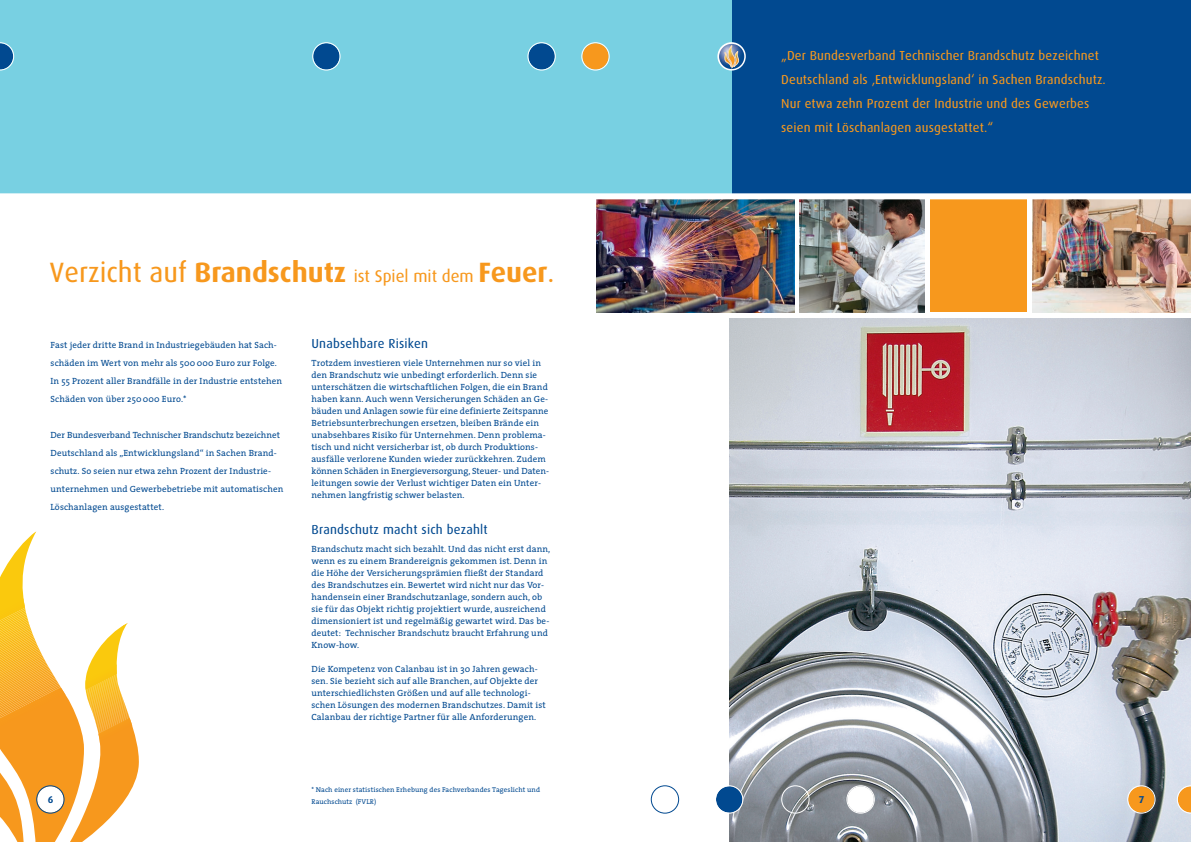
<style>
.page{position:relative;width:1191px;height:842px;background:#fff}
.page>*{position:absolute;margin:0;border:0;box-sizing:border-box;transform-origin:0 0}
.t1{font:700 28px "Dax";color:#f7981d}
.t2{font:13px/24px "Dax 10";letter-spacing:.01em;color:#f7981d}
.t3{font:13px "Dax 10";letter-spacing:.015em;color:#014990}
.t4{font:700 10px "Dax";color:#014990}
.t5{font:9px/12px "The Serif";letter-spacing:.015em;color:#014990}
.t6{font:7px/12px "The Serif";letter-spacing:.015em;color:#014990}
.s1{font-family:"Dax 10";font-weight:400}
.s2{font-family:"Dax 10";font-weight:400;font-size:17px}
</style>
<div class="page">
<div style="left:595px;top:0;width:596px;height:198px;background:#014990"></div>
<div style="left:0;top:0;width:595px;height:198px;background:#78d0e2"></div>
<img style="left:729px;top:318px;width:462px;height:524px">
<div style="left:595px;top:0;width:136px;height:198px;background:#78d0e2"></div>
<img style="left:596px;top:199px;width:198px;height:113px">
<img style="left:1032px;top:199px;width:159px;height:113px">
<img style="left:799px;top:199px;width:125px;height:113px">
<div style="left:930px;top:198px;width:96px;height:114px;background:#f7981d"></div>
<div style="left:0;top:193px;width:1191px;height:6px;background:#fff"></div>
<svg style="left:1176px;top:785px;width:15px;height:29px"></svg>
<svg style="left:1127px;top:785px;width:28px;height:29px"></svg>
<svg style="left:781px;top:785px;width:28px;height:29px"></svg>
<svg style="left:846px;top:785px;width:28px;height:29px"></svg>
<svg style="left:716px;top:785px;width:27px;height:29px"></svg>
<svg style="left:651px;top:785px;width:28px;height:29px"></svg>
<svg style="left:717px;top:42px;width:29px;height:29px"></svg>
<img style="left:719px;top:44px;width:25px;height:25px;border-radius:50%">
<svg style="left:724px;top:45px;width:14px;height:23px"></svg>
<svg style="left:0;top:531px;width:139px;height:311px"></svg>
<svg style="left:581px;top:42px;width:28px;height:29px"></svg>
<svg style="left:527px;top:42px;width:29px;height:29px"></svg>
<svg style="left:312px;top:42px;width:28px;height:29px"></svg>
<svg style="left:0;top:42px;width:14px;height:29px"></svg>
<h1 class="t1" style="left:50px;top:260px;width:506px"><span class="s1">Verzicht auf</span> Brandschutz <span class="s2">ist Spiel mit dem</span> Feuer<span class="s1">.</span></h1>
<p class="t5" style="left:51px;top:337px;width:233px;line-height:18px">Fast jeder dritte Brand in Industriegebäuden hat Sach&shy;schäden im Wert von mehr als 500 000 Euro zur Folge.<br>In 55 Prozent aller Brandfälle in der Industrie entstehen Schäden von über 250 000 Euro.*</p>
<p class="t5" style="left:51px;top:427px;width:234px;line-height:18px">Der Bundesverband Technischer Brandschutz bezeichnet Deutschland als „Entwicklungsland“ in Sachen Brand&shy;schutz. So seien nur etwa zehn Prozent der Industrie&shy;unternehmen und Gewerbebetriebe mit automatischen Löschanlagen ausgestattet.</p>
<h2 class="t3" style="left:311px;top:338px;width:118px">Unabsehbare Risiken</h2>
<p class="t5" style="left:311px;top:358px;width:239px">Trotzdem investieren viele Unternehmen nur so viel in den Brandschutz wie unbedingt erforderlich. Denn sie unterschätzen die wirtschaftlichen Folgen, die ein Brand haben kann. Auch wenn Versicherungen Schäden an Ge&shy;bäuden und Anlagen sowie für eine definierte Zeitspanne Betriebsunterbrechungen ersetzen, bleiben Brände ein unabsehbares Risiko für Unternehmen. Denn problema&shy;tisch und nicht versicherbar ist, ob durch Produktions&shy;ausfälle verlorene Kunden wieder zurückkehren. Zudem können Schäden in Energieversorgung, Steuer- und Daten&shy;leitungen sowie der Verlust wichtiger Daten ein Unter&shy;nehmen langfristig schwer belasten.</p>
<h2 class="t3" style="left:311px;top:524px;width:178px">Brandschutz macht sich bezahlt</h2>
<p class="t5" style="left:311px;top:544px;width:240px">Brandschutz macht sich bezahlt. Und das nicht erst dann, wenn es zu einem Brandereignis gekommen ist. Denn in die Höhe der Versicherungsprämien fließt der Standard des Brandschutzes ein. Bewertet wird nicht nur das Vor&shy;handensein einer Brandschutzanlage, sondern auch, ob sie für das Objekt richtig projektiert wurde, ausreichend dimensioniert ist und regelmäßig gewartet wird. Das be&shy;deutet: Technischer Brandschutz braucht Erfahrung und Know-how.</p>
<p class="t5" style="left:311px;top:664px;width:236px">Die Kompetenz von Calanbau ist in 30 Jahren gewach&shy;sen. Sie bezieht sich auf alle Branchen, auf Objekte der unterschiedlichsten Größen und auf alle technologi&shy;schen Lösungen des modernen Brandschutzes. Damit ist Calanbau der richtige Partner für alle Anforderungen.</p>
<h2 class="t2" style="left:781px;top:44px;width:326px">„Der Bundesverband Technischer Brandschutz bezeichnet Deutschland als ‚Entwicklungsland‘ in Sachen Brandschutz.<br>Nur etwa zehn Prozent der Industrie und des Gewerbes seien mit Löschanlagen ausgestattet.“</h2>
<p class="t6" style="left:311px;top:785px;width:230px">* Nach einer statistischen Erhebung des Fachverbandes Tageslicht und<br>Rauchschutz (FVLR)</p>
<p class="t4" style="left:48px;top:795px;width:7px">6</p>
<p class="t4" style="left:1138px;top:795px;width:7px">7</p>
</div>
